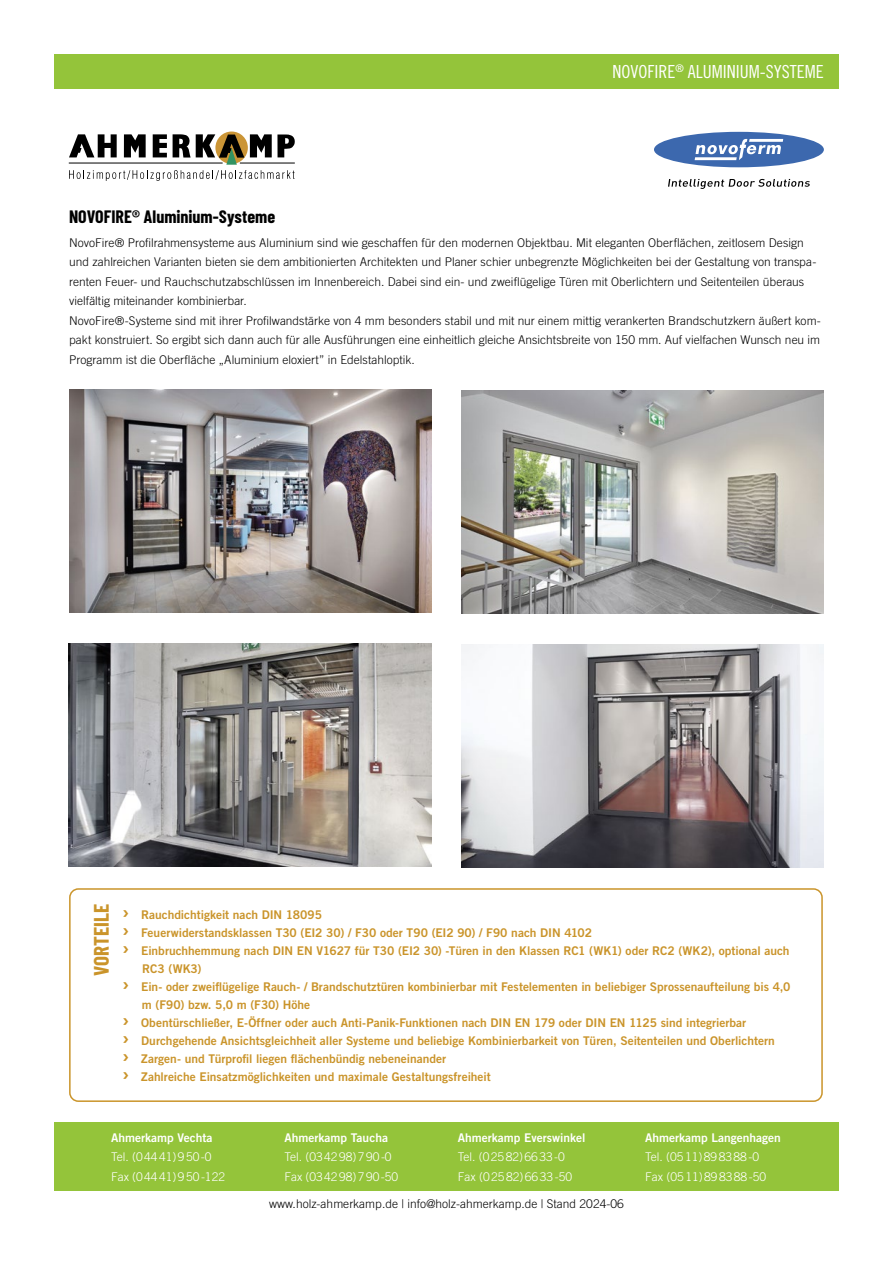
<style>
.page{position:relative;width:893px;height:1263px;background:#fff}
.page>*{position:absolute;margin:0;border:0;box-sizing:border-box;transform-origin:0 0}
.t1{font:700 21px "Barlow Condensed";letter-spacing:-.005em;color:#ca942a}
.t2{font:700 18px "Barlow Condensed";color:#000}
.t3{font:18px "Trade Gothic LT Std Cn 18";color:#fff}
.t4{font:300 12px/19.5px "Trade Gothic LT Std";color:#000}
.t5{font:12px "Trade Gothic LT Std Bd 2";color:#ca942a}
.t6{font:300 12px/19.5px "Trade Gothic LT Std";color:#fff}
.t7{font:12px "Trade Gothic LT Std Bd 2";color:#fff}
.s1{font-size:21px}
</style>
<div class="page">
<div style="left:54px;top:54px;width:785px;height:34px;background:#94c43a"></div>
<div style="left:54px;top:1123px;width:785px;height:68px;background:#94c43a"></div>
<div style="left:215px;top:132px;width:33px;height:32px;background:#cb9536;border-radius:50%"></div>
<svg style="left:69px;top:134px;width:226px;height:47px"></svg>
<hr style="left:240px;top:163px;width:55px;height:1px;background:#000">
<hr style="left:69px;top:163px;width:154px;height:1px;background:#000">
<div style="left:654px;top:132px;width:170px;height:35px;background:#3c68ae;border-radius:50%"></div>
<svg style="left:695px;top:139px;width:88px;height:21px"></svg>
<svg style="left:668px;top:179px;width:142px;height:10px"></svg>
<div style="left:69px;top:888px;width:754px;height:214px;border:2px solid #ca942a;border-radius:9px"></div>
<img style="left:69px;top:389px;width:363px;height:223px">
<img style="left:69px;top:643px;width:362px;height:223px">
<img style="left:461px;top:390px;width:363px;height:223px">
<img style="left:461px;top:644px;width:363px;height:223px">
<h2 class="t2" style="left:69px;top:206px;width:208px">NOVOFIRE® Aluminium-Systeme</h2>
<h2 class="t3" style="left:613px;top:60px;width:213px">NOVOFIRE<sup>®</sup> ALUMINIUM-SYSTEME</h2>
<p class="t4" style="left:69px;top:233px;width:753px">NovoFire® Profilrahmensysteme aus Aluminium sind wie geschaffen für den modernen Objektbau. Mit eleganten Oberflächen, zeitlosem Design und zahlreichen Varianten bieten sie dem ambitionierten Architekten und Planer schier unbegrenzte Möglichkeiten bei der Gestaltung von transpa&shy;renten Feuer- und Rauchschutzabschlüssen im Innenbereich. Dabei sind ein- und zweiflügelige Türen mit Oberlichtern und Seitenteilen überaus vielfältig miteinander kombinierbar.<br>NovoFire®-Systeme sind mit ihrer Profilwandstärke von 4 mm besonders stabil und mit nur einem mittig verankerten Brandschutzkern äußert kom&shy;pakt konstruiert. So ergibt sich dann auch für alle Ausführungen eine einheitlich gleiche Ansichtsbreite von 150 mm. Auf vielfachen Wunsch neu im Programm ist die Oberfläche „Aluminium eloxiert” in Edelstahloptik.</p>
<h1 class="t1" style="left:88px;top:976px;width:73px;rotate:-90deg">VORTEILE</h1>
<p class="t5" style="left:122px;top:907px;width:201px"><span class="s1">›</span> Rauchdichtigkeit nach DIN 18095</p>
<p class="t5" style="left:122px;top:925px;width:471px"><span class="s1">›</span> Feuerwiderstandsklassen T30 (EI2 30) / F30 oder T90 (EI2 90) / F90 nach DIN 4102</p>
<p class="t5" style="left:122px;top:943px;width:669px"><span class="s1">›</span> Einbruchhemmung nach DIN EN V1627 für T30 (EI2 30) -Türen in den Klassen RC1 (WK1) oder RC2 (WK2), optional auch</p>
<p class="t5" style="left:142px;top:961px;width:61px">RC3 (WK3)</p>
<p class="t5" style="left:122px;top:979px;width:670px"><span class="s1">›</span> Ein- oder zweiflügelige Rauch- / Brandschutztüren kombinierbar mit Festelementen in beliebiger Sprossenaufteilung bis 4,0</p>
<p class="t5" style="left:142px;top:997px;width:170px">m (F90) bzw. 5,0 m (F30) Höhe</p>
<p class="t5" style="left:122px;top:1015px;width:626px"><span class="s1">›</span> Obentürschließer, E-Öffner oder auch Anti-Panik-Funktionen nach DIN EN 179 oder DIN EN 1125 sind integrierbar</p>
<p class="t5" style="left:122px;top:1033px;width:654px"><span class="s1">›</span> Durchgehende Ansichtsgleichheit aller Systeme und beliebige Kombinierbarkeit von Türen, Seitenteilen und Oberlichtern</p>
<p class="t5" style="left:122px;top:1051px;width:325px"><span class="s1">›</span> Zargen- und Türprofil liegen flächenbündig nebeneinander</p>
<p class="t5" style="left:122px;top:1069px;width:370px"><span class="s1">›</span> Zahlreiche Einsatzmöglichkeiten und maximale Gestaltungsfreiheit</p>
<p class="t7" style="left:111px;top:1130px;width:103px">Ahmerkamp Vechta</p>
<p class="t6" style="left:111px;top:1147px;width:115px">Tel. (04441)950-0<br>Fax (04441)950-122</p>
<p class="t7" style="left:285px;top:1130px;width:105px">Ahmerkamp Taucha</p>
<p class="t6" style="left:285px;top:1147px;width:115px">Tel. (034298)790-0<br>Fax (034298)790-50</p>
<p class="t7" style="left:458px;top:1130px;width:129px">Ahmerkamp Everswinkel</p>
<p class="t6" style="left:458px;top:1147px;width:116px">Tel. (02582)6633-0<br>Fax (02582)6633-50</p>
<p class="t4" style="left:269px;top:1194px;width:356px">www.holz-ahmerkamp.de | info@holz-ahmerkamp.de | Stand 2024-06</p>
<p class="t7" style="left:645px;top:1130px;width:137px">Ahmerkamp Langenhagen</p>
<p class="t6" style="left:645px;top:1147px;width:122px">Tel. (0511)898388-0<br>Fax (0511)898388-50</p>
</div>
